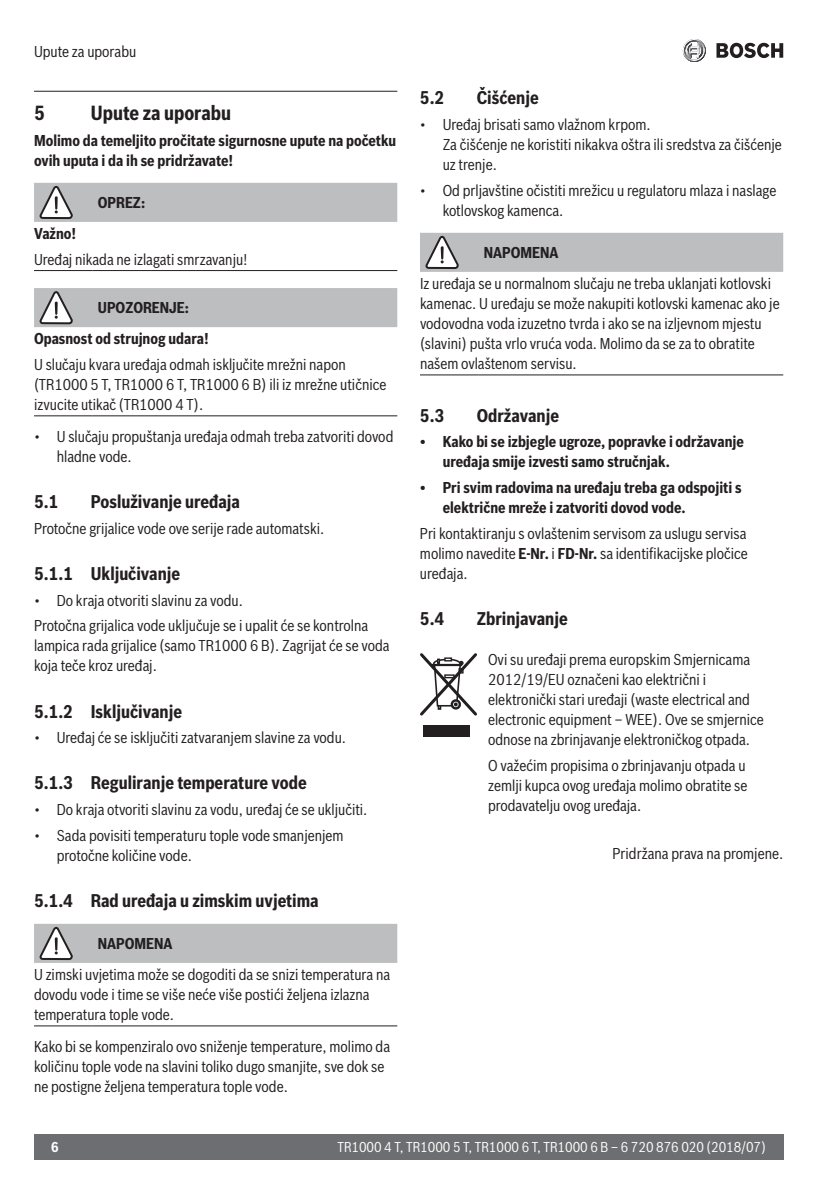
<style>
.page{position:relative;width:840px;height:1191px;background:#fff}
.page>*{position:absolute;margin:0;border:0;box-sizing:border-box;transform-origin:0 0}
.t1{font:700 20px "Bosch Sans Cond";color:#231f20}
.t2{font:700 18px "Bosch Sans Cond";color:#231f20}
.t3{font:15.4px/20px "Bosch Sans Cond";color:#231f20}
.t4{font:700 15.4px/20px "Bosch Sans Cond";color:#231f20}
.t5{font:14px "Bosch Sans Cond";color:#fff}
.t6{font:700 14px "Bosch Sans Cond";color:#fff}
.s1{font-weight:700}
</style>
<div class="page">
<div style="left:34px;top:1134px;width:748px;height:25px;background:#6d6e71"></div>
<svg style="left:682px;top:39px;width:23px;height:23px"></svg>
<svg style="left:716px;top:43px;width:66px;height:15px"></svg>
<hr style="left:34px;top:91px;width:363px;height:1px;background:#231f20">
<hr style="left:34px;top:270px;width:58px;height:1px;background:#231f20">
<hr style="left:92px;top:270px;width:305px;height:1px;background:#231f20">
<div style="left:34px;top:183px;width:363px;height:39px;background:#bcbec0"></div>
<hr style="left:34px;top:415px;width:58px;height:1px;background:#231f20">
<hr style="left:92px;top:415px;width:305px;height:1px;background:#231f20">
<div style="left:34px;top:288px;width:363px;height:39px;background:#bcbec0"></div>
<hr style="left:34px;top:1025px;width:58px;height:1px;background:#231f20">
<hr style="left:92px;top:1025px;width:305px;height:1px;background:#231f20">
<svg style="left:34px;top:923px;width:363px;height:40px"></svg>
<hr style="left:420px;top:374px;width:58px;height:1px;background:#231f20">
<hr style="left:478px;top:374px;width:304px;height:1px;background:#231f20">
<div style="left:420px;top:233px;width:362px;height:39px;background:#bcbec0"></div>
<svg style="left:420px;top:653px;width:57px;height:63px"></svg>
<div style="left:423px;top:725px;width:47px;height:12px;background:#231f20"></div>
<p class="t3" style="left:34px;top:40px;width:104px">Upute za uporabu</p>
<p class="t1" style="left:34px;top:98px;width:12px">5</p>
<p class="t1" style="left:91px;top:98px;width:142px">Upute za uporabu</p>
<p class="t4" style="left:34px;top:129px;width:363px">Molimo da temeljito pročitate sigurnosne upute na početku ovih uputa i da ih se pridržavate!</p>
<p class="t4" style="left:98px;top:192px;width:49px">OPREZ:</p>
<p class="t4" style="left:34px;top:223px;width:43px">Važno!</p>
<p class="t3" style="left:34px;top:248px;width:215px">Uređaj nikada ne izlagati smrzavanju!</p>
<p class="t4" style="left:34px;top:291px;width:176px;line-height:31px;text-indent:64px">UPOZORENJE:<br>Opasnost od strujnog udara!</p>
<p class="t3" style="left:34px;top:353px;width:353px">U slučaju kvara uređaja odmah isključite mrežni napon (TR1000 5 T, TR1000 6 T, TR1000 6 B) ili iz mrežne utičnice izvucite utikač (TR1000 4 T).</p>
<p class="t3" style="left:57px;top:425px;width:338px;text-indent:-23px">• U slučaju propuštanja uređaja odmah treba zatvoriti dovod hladne vode.</p>
<p class="t2" style="left:34px;top:488px;width:26px">5.1</p>
<p class="t2" style="left:91px;top:488px;width:150px">Posluživanje uređaja</p>
<p class="t3" style="left:34px;top:517px;width:291px">Protočne grijalice vode ove serije rade automatski.</p>
<p class="t2" style="left:34px;top:560px;width:148px">5.1.1 Uključivanje</p>
<p class="t3" style="left:34px;top:586px;width:335px;line-height:25.6px">• Do kraja otvoriti slavinu za vodu.<br>Protočna grijalica vode uključuje se i upalit će se kontrolna</p>
<p class="t3" style="left:34px;top:634px;width:357px">lampica rada grijalice (samo TR1000 6 B). Zagrijat će se voda koja teče kroz uređaj.</p>
<p class="t2" style="left:34px;top:697px;width:149px">5.1.2 Isključivanje</p>
<p class="t3" style="left:34px;top:726px;width:313px">• Uređaj će se isključiti zatvaranjem slavine za vodu.</p>
<p class="t2" style="left:34px;top:769px;width:274px">5.1.3 Reguliranje temperature vode</p>
<p class="t3" style="left:34px;top:798px;width:335px">• Do kraja otvoriti slavinu za vodu, uređaj će se uključiti.</p>
<p class="t3" style="left:57px;top:824px;width:288px;text-indent:-23px">• Sada povisiti temperaturu tople vode smanjenjem protočne količine vode.</p>
<p class="t2" style="left:34px;top:887px;width:286px">5.1.4 Rad uređaja u zimskim uvjetima</p>
<p class="t4" style="left:98px;top:932px;width:76px">NAPOMENA</p>
<p class="t3" style="left:34px;top:963px;width:357px">U zimski uvjetima može se dogoditi da se snizi temperatura na dovodu vode i time se više neće više postići željena izlazna temperatura tople vode.</p>
<p class="t3" style="left:34px;top:1035px;width:357px">Kako bi se kompenziralo ovo sniženje temperature, molimo da količinu tople vode na slavini toliko dugo smanjite, sve dok se ne postigne željena temperatura tople vode.</p>
<p class="t2" style="left:420px;top:84px;width:26px">5.2</p>
<p class="t2" style="left:476px;top:84px;width:63px">Čišćenje</p>
<p class="t3" style="left:442px;top:113px;width:340px;text-indent:-23px">• Uređaj brisati samo vlažnom krpom.<br>Za čišćenje ne koristiti nikakva oštra ili sredstva za čišćenje uz trenje.</p>
<p class="t3" style="left:442px;top:179px;width:335px;text-indent:-23px">• Od prljavštine očistiti mrežicu u regulatoru mlaza i naslage kotlovskog kamenca.</p>
<p class="t4" style="left:483px;top:242px;width:76px">NAPOMENA</p>
<p class="t3" style="left:420px;top:272px;width:361px">Iz uređaja se u normalnom slučaju ne treba uklanjati kotlovski kamenac. U uređaju se može nakupiti kotlovski kamenac ako je vodovodna voda izuzetno tvrda i ako se na izljevnom mjestu (slavini) pušta vrlo vruća voda. Molimo da se za to obratite našem ovlaštenom servisu.</p>
<p class="t2" style="left:420px;top:401px;width:26px">5.3</p>
<p class="t2" style="left:476px;top:401px;width:84px">Održavanje</p>
<p class="t4" style="left:442px;top:431px;width:302px;text-indent:-23px">• Kako bi se izbjegle ugroze, popravke i održavanje uređaja smije izvesti samo stručnjak.</p>
<p class="t4" style="left:442px;top:476px;width:300px;text-indent:-23px">• Pri svim radovima na uređaju treba ga odspojiti s električne mreže i zatvoriti dovod vode.</p>
<p class="t3" style="left:420px;top:522px;width:329px;text-align:justify">Pri kontaktiranju s ovlaštenim servisom za uslugu servisa molimo navedite <span class="s1">E-Nr.</span> i <span class="s1">FD-Nr.</span> sa identifikacijske pločice uređaja.</p>
<p class="t2" style="left:420px;top:605px;width:26px">5.4</p>
<p class="t2" style="left:476px;top:605px;width:92px">Zbrinjavanje</p>
<p class="t3" style="left:488px;top:648px;width:277px">Ovi su uređaji prema europskim Smjernicama 2012/19/EU označeni kao električni i elektronički stari uređaji (waste electrical and electronic equipment – WEE). Ove se smjernice odnose na zbrinjavanje elektroničkog otpada.</p>
<p class="t3" style="left:488px;top:754px;width:260px">O važećim propisima o zbrinjavanju otpada u zemlji kupca ovog uređaja molimo obratite se prodavatelju ovog uređaja.</p>
<p class="t3" style="left:612px;top:842px;width:172px">Pridržana prava na promjene.</p>
<p class="t6" style="left:51px;top:1136px;width:9px">6</p>
<p class="t5" style="left:337px;top:1136px;width:430px">TR1000 4 T, TR1000 5 T, TR1000 6 T, TR1000 6 B – 6 720 876 020 (2018/07)</p>
</div>
